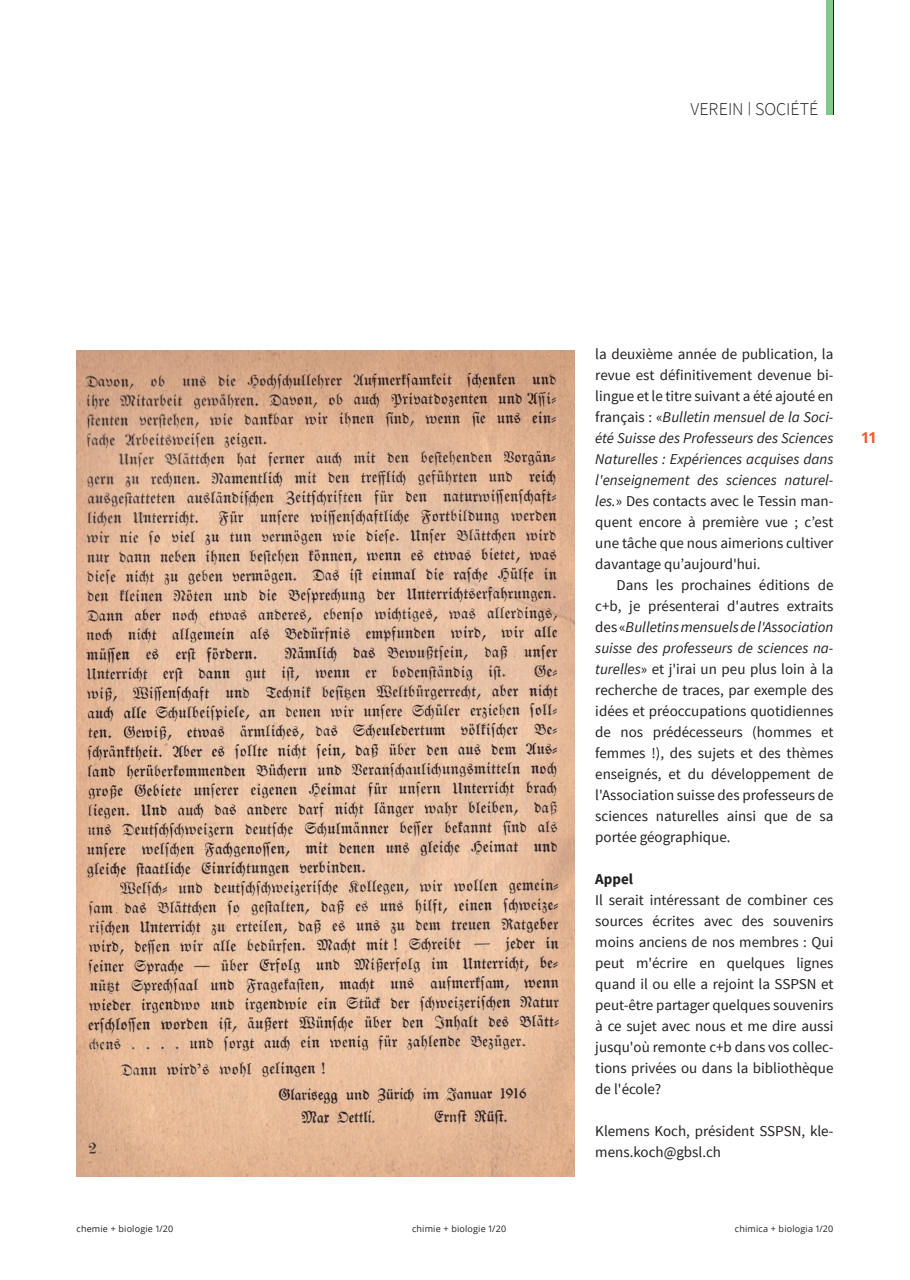
<style>
.page{position:relative;width:910px;height:1280px;background:#fff}
.page>*{position:absolute;margin:0;border:0;box-sizing:border-box;transform-origin:0 0}
.t1{font:300 18px "Source Sans Pro";color:#231f20}
.t2{font:15px/21px "Source Sans Pro";color:#231f20;text-align:justify}
.t3{font:700 15px "Source Sans Pro";color:#231f20}
.t4{font:700 15px "Open Sans";color:#f1592f}
.t5{font:9px "Open Sans";letter-spacing:.02em;color:#231f20}
.s1{font-style:italic}
</style>
<div class="page">
<hr style="left:832px;top:0;width:1px;height:115px;background:#231f20">
<div style="left:826px;top:0;width:6px;height:115px;background:#83c88b"></div>
<img style="left:77px;top:350px;width:497px;height:827px">
<p class="t1" style="left:690px;top:98px;width:130px">VEREIN <sup>|</sup> SOCIÉTÉ</p>
<p class="t2" style="left:595px;top:343px;width:240px">la deuxième année de publication, la revue est définitivement devenue bi&shy;lingue et le titre suivant a été ajouté en français : «<span class="s1">Bulletin mensuel de la Soci&shy;été Suisse des Professeurs des Sciences Naturelles : Expériences acquises dans l'enseignement des sciences naturel&shy;les.</span>» Des contacts avec le Tessin man&shy;quent encore à première vue ; c’est une tâche que nous aimerions cultiver davantage qu’aujourd'hui.</p>
<p class="t2" style="left:595px;top:574px;width:240px;text-indent:21px">Dans les prochaines éditions de c+b, je présenterai d'autres extraits des «<span class="s1">Bulletins mensuels de l'Association suisse des professeurs de sciences na&shy;turelles</span>» et j'irai un peu plus loin à la recherche de traces, par exemple des idées et préoccupations quotidiennes de nos prédécesseurs (hommes et femmes !), des sujets et des thèmes enseignés, et du développement de l'Association suisse des professeurs de sciences naturelles ainsi que de sa portée géographique.</p>
<p class="t3" style="left:595px;top:869px;width:39px">Appel</p>
<p class="t2" style="left:595px;top:889px;width:240px">Il serait intéressant de combiner ces sources écrites avec des souvenirs moins anciens de nos membres : Qui peut m'écrire en quelques lignes quand il ou elle a rejoint la SSPSN et peut-être partager quelques souvenirs à ce sujet avec nous et me dire aussi jusqu'où remonte c+b dans vos collec&shy;tions privées ou dans la bibliothèque de l'école?</p>
<p class="t2" style="left:595px;top:1120px;width:240px">Klemens Koch, président SSPSN, kle&shy;mens.koch@gbsl.ch</p>
<p class="t5" style="left:77px;top:1222px;width:98px">chemie + biologie 1/20</p>
<p class="t5" style="left:412px;top:1222px;width:96px">chimie + biologie 1/20</p>
<p class="t5" style="left:735px;top:1222px;width:100px">chimica + biologia 1/20</p>
<p class="t4" style="left:861px;top:427px;width:16px">11</p>
</div>
